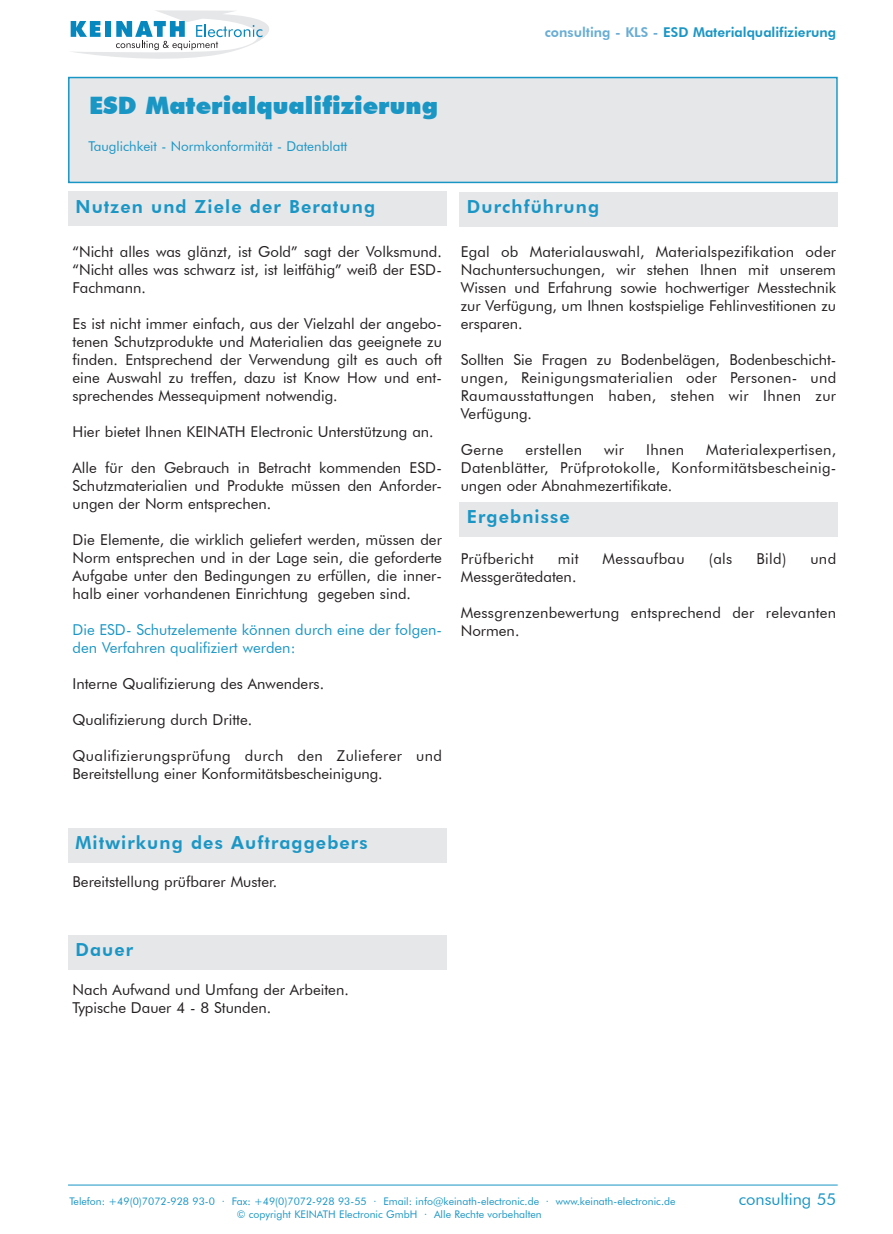
<style>
.page{position:relative;width:893px;height:1234px;background:#fff}
.page>*{position:absolute;margin:0;border:0;box-sizing:border-box;transform-origin:0 0}
.t1{font:900 24px "Futura BT";color:#1a96c5}
.t2{font:800 18px "Futura BT";letter-spacing:.06em;color:#1a96c5}
.t3{font:16.5px "Futura BT";color:#1a96c5}
.t4{font:15px/18px "Futura BT";color:#231f20;text-align:justify}
.t5{font:15px/18px "Futura BT";color:#1a96c5}
.t6{font:15px/18px "Futura BT";letter-spacing:.02em;color:#231f20}
.t7{font:15px "Futura BT";letter-spacing:.025em;color:#231f20}
.t8{font:800 13.5px "Futura BT";color:#1a96c5}
.t9{font:13.5px "Futura BT";color:#1a96c5}
.t10{font:10.5px/12.6px "Futura BT";color:#1a96c5}
.s1{color:#69add4}
</style>
<div class="page">
<svg style="left:70px;top:10px;width:199px;height:49px"></svg>
<hr style="left:68px;top:1184px;width:770px;height:1px;background:#1a96c5">
<div style="left:70px;top:78px;width:766px;height:104px;background:#e6e7e9"></div>
<div style="left:68px;top:77px;width:770px;height:106px;border:2px solid #1a96c5"></div>
<div style="left:68px;top:191px;width:378px;height:34px;background:#e6e7e9"></div>
<div style="left:68px;top:934px;width:378px;height:34px;background:#e6e7e9"></div>
<div style="left:459px;top:192px;width:379px;height:34px;background:#e6e7e9"></div>
<div style="left:459px;top:502px;width:379px;height:34px;background:#e6e7e9"></div>
<div style="left:68px;top:828px;width:378px;height:34px;background:#e6e7e9"></div>
<p class="t8" style="left:545px;top:24px;width:293px"><span class="s1">consulting - KLS -</span> ESD Materialqualifizierung</p>
<h1 class="t1" style="left:89px;top:91px;width:350px">ESD Materialqualifizierung</h1>
<p class="t9" style="left:89px;top:138px;width:260px">Tauglichkeit - Normkonformität - Datenblatt</p>
<p class="t2" style="left:76px;top:195px;width:301px">Nutzen und Ziele der Beratung</p>
<p class="t4" style="left:73px;top:242px;width:371px">“Nicht alles was glänzt, ist Gold” sagt der Volksmund. “Nicht alles was schwarz ist, ist leitfähig” weiß der ESD-Fachmann.</p>
<p class="t4" style="left:73px;top:314px;width:371px">Es ist nicht immer einfach, aus der Vielzahl der angebo&shy;tenen Schutzprodukte und Materialien das geeignete zu finden. Entsprechend der Verwendung gilt es auch oft eine Auswahl zu treffen, dazu ist Know How und ent&shy;sprechendes Messequipment notwendig.</p>
<p class="t4" style="left:73px;top:422px;width:363px">Hier bietet Ihnen KEINATH Electronic Unterstützung an.</p>
<p class="t4" style="left:73px;top:458px;width:371px">Alle für den Gebrauch in Betracht kommenden ESD-Schutzmaterialien und Produkte müssen den Anforder&shy;ungen der Norm entsprechen.</p>
<p class="t4" style="left:73px;top:530px;width:371px">Die Elemente, die wirklich geliefert werden, müssen der Norm entsprechen und in der Lage sein, die geforderte Aufgabe unter den Bedingungen zu erfüllen, die inner&shy;halb einer vorhandenen Einrichtung gegeben sind.</p>
<p class="t5" style="left:73px;top:620px;width:371px">Die ESD- Schutzelemente können durch eine der folgen&shy;den Verfahren qualifiziert werden:</p>
<p class="t4" style="left:73px;top:674px;width:253px">Interne Qualifizierung des Anwenders.</p>
<p class="t4" style="left:73px;top:710px;width:181px">Qualifizierung durch Dritte.</p>
<p class="t4" style="left:73px;top:746px;width:371px">Qualifizierungsprüfung durch den Zulieferer und<br>Bereitstellung einer Konformitätsbescheinigung.</p>
<p class="t2" style="left:467px;top:196px;width:134px">Durchführung</p>
<p class="t4" style="left:461px;top:242px;width:377px">Egal ob Materialauswahl, Materialspezifikation oder Nachuntersuchungen, wir stehen Ihnen mit unserem Wissen und Erfahrung sowie hochwertiger Messtechnik zur Verfügung, um Ihnen kostspielige Fehlinvestitionen zu ersparen.</p>
<p class="t4" style="left:461px;top:351px;width:377px">Sollten Sie Fragen zu Bodenbelägen, Bodenbeschicht&shy;ungen, Reinigungsmaterialien oder Personen- und Raumausstattungen haben, stehen wir Ihnen zur Verfügung.</p>
<p class="t4" style="left:461px;top:441px;width:44px">Gerne</p>
<p class="t7" style="left:525px;top:441px;width:58px">erstellen</p>
<p class="t4" style="left:604px;top:441px;width:21px">wir</p>
<p class="t4" style="left:646px;top:441px;width:40px">Ihnen</p>
<p class="t4" style="left:461px;top:441px;width:377px;text-indent:245px">Materialexpertisen, Datenblätter, Prüfprotokolle, Konformitätsbescheinig&shy;ungen oder Abnahmezertifikate.</p>
<p class="t2" style="left:467px;top:506px;width:104px">Ergebnisse</p>
<p class="t7" style="left:461px;top:549px;width:74px">Prüfbericht</p>
<p class="t4" style="left:558px;top:549px;width:22px">mit</p>
<p class="t7" style="left:603px;top:549px;width:84px">Messaufbau</p>
<p class="t4" style="left:709px;top:549px;width:25px">(als</p>
<p class="t4" style="left:756px;top:549px;width:32px">Bild)</p>
<p class="t4" style="left:810px;top:549px;width:27px">und</p>
<p class="t4" style="left:461px;top:567px;width:117px">Messgerätedaten.</p>
<p class="t6" style="left:461px;top:603px;width:377px">Messgrenzenbewertung entsprechend der relevanten<br>Normen.</p>
<p class="t2" style="left:76px;top:831px;width:294px">Mitwirkung des Auftraggebers</p>
<p class="t4" style="left:73px;top:872px;width:206px">Bereitstellung prüfbarer Muster.</p>
<p class="t2" style="left:76px;top:938px;width:59px">Dauer</p>
<p class="t4" style="left:73px;top:980px;width:278px">Nach Aufwand und Umfang der Arbeiten.<br>Typische Dauer 4 - 8 Stunden.</p>
<p class="t10" style="left:237px;top:1194px;width:440px;text-indent:-167px">Telefon: +49(0)7072-928 93-0 · Fax: +49(0)7072-928 93-55 · Email: info@keinath-electronic.de · www.keinath-electronic.de © copyright KEINATH Electronic GmbH · Alle Rechte vorbehalten</p>
<p class="t3" style="left:739px;top:1189px;width:99px">consulting 55</p>
</div>
